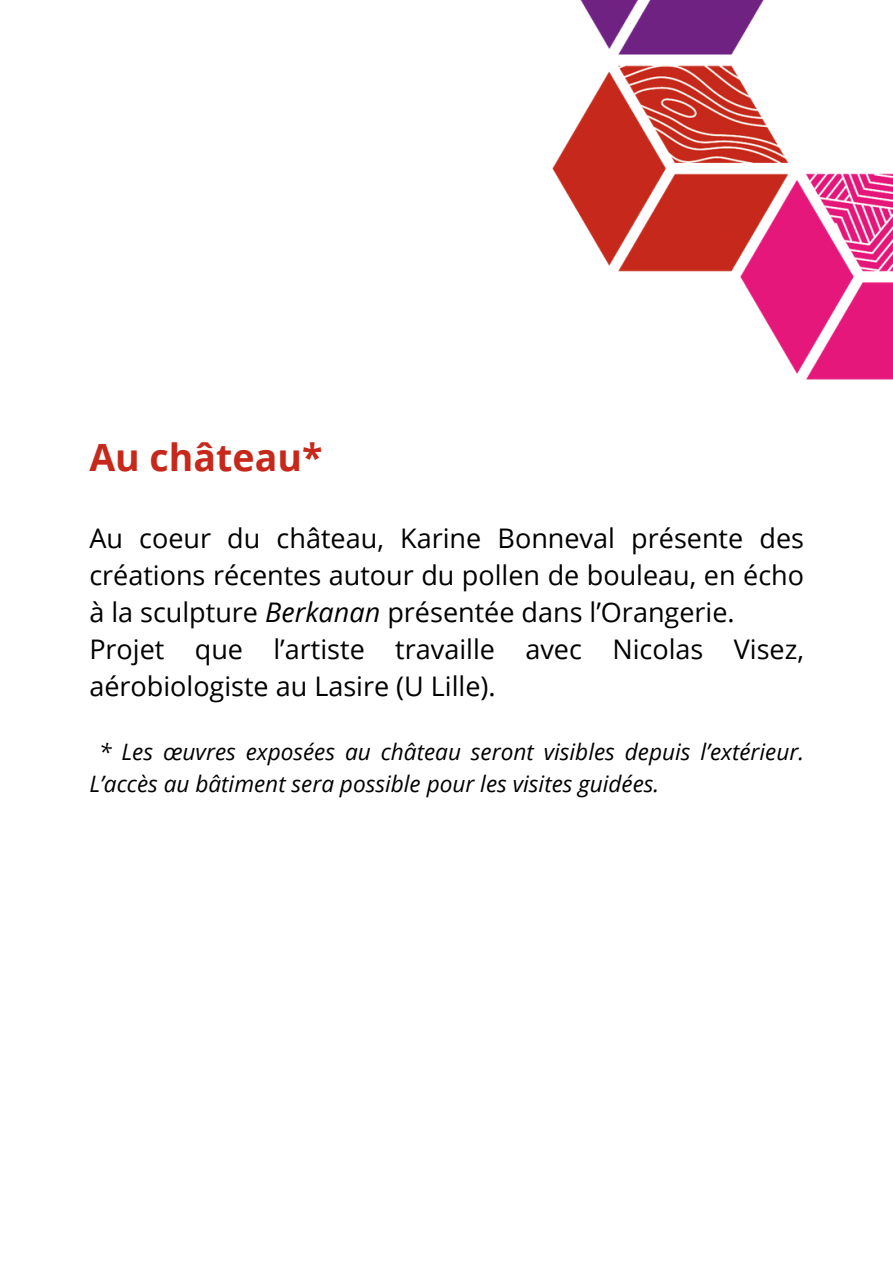
<style>
.page{position:relative;width:893px;height:1264px;background:#fff}
.page>*{position:absolute;margin:0;border:0;box-sizing:border-box;transform-origin:0 0}
.t1{font:700 37.5px "Open Sans";color:#c6291b}
.t2{font:27px/37.2px "Open Sans";color:#000;text-align:justify}
.t3{font:italic 22.65px/31.5px "Open Sans";color:#000}
.s1{font-style:italic}
</style>
<div class="page">
<img style="left:552px;top:0;width:340px;height:380px">
<p class="t1" style="left:89px;top:431px;width:234px">Au château*</p>
<p class="t2" style="left:89px;top:518px;width:716px">Au coeur du château, Karine Bonneval présente des créations récentes autour du pollen de bouleau, en écho à la sculpture <span class="s1">Berkanan</span> présentée dans l’Orangerie.</p>
<p class="t2" style="left:89px;top:630px;width:716px">Projet que l’artiste travaille avec Nicolas Visez, aérobiologiste au Lasire (U Lille).</p>
<p class="t3" style="left:89px;top:736px;width:716px;text-indent:10px">* Les œuvres exposées au château seront visibles depuis l’extérieur.<br>L’accès au bâtiment sera possible pour les visites guidées.</p>
</div>
